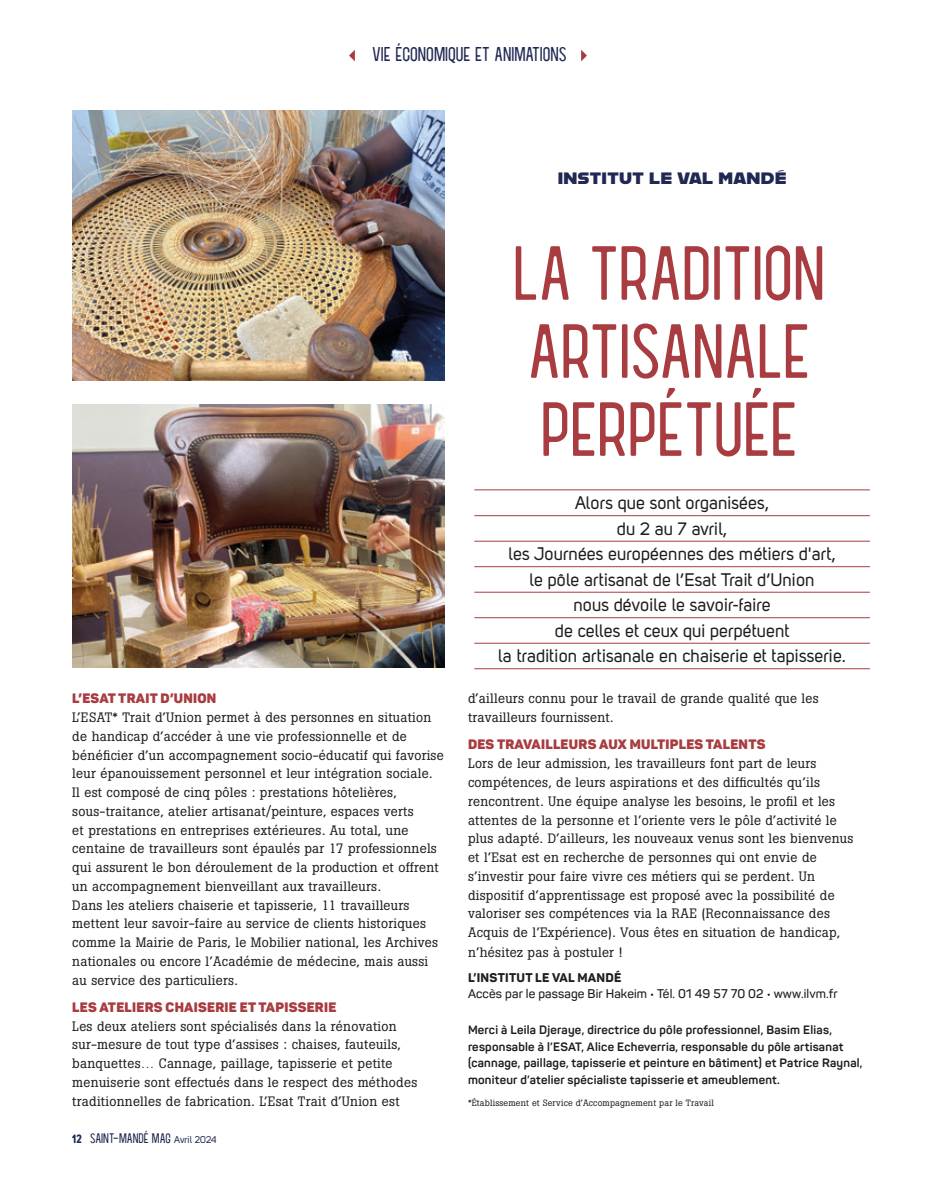
<style>
.page{position:relative;width:936px;height:1191px;background:#fff}
.page>*{position:absolute;margin:0;border:0;box-sizing:border-box;transform-origin:0 0}
.t1{font:75px/78px "Kulacino";color:#a83c40}
.t2{font:19.5px "Kulacino";color:#212852}
.t3{font:18px/25.5px "Uni Sans Regular";color:#1d1d1b;text-align:center}
.t4{font:16.5px "Alfarn";letter-spacing:.02em;color:#212852}
.t5{font:13.5px/18.8px "Boton BQ";letter-spacing:.02em;color:#1d1d1b}
.t6{font:13.5px "Panton Black Caps";letter-spacing:.02em;color:#a83c40}
.t7{font:13.5px "Kulacino";color:#212852}
.t8{font:600 12.45px "Panton";letter-spacing:.01em;color:#1d1d1b}
.t9{font:800 12.45px "Panton";letter-spacing:.02em;color:#1d1d1b}
.t10{font:700 12px/16.5px "Panton";letter-spacing:.02em;color:#1d1d1b}
.t11{font:9px "Boton BQ";letter-spacing:.02em;color:#1d1d1b}
.s1{font-family:"TT Rounds Neue Comp";font-weight:700;font-size:12px}
.s2{font-family:"Uni Sans Regular";font-size:9.75px}
</style>
<div class="page">
<svg style="left:349px;top:50px;width:6px;height:11px"></svg>
<svg style="left:581px;top:50px;width:6px;height:11px"></svg>
<hr style="left:474px;top:489px;width:395px;height:1px;background:#a83c40">
<hr style="left:474px;top:515px;width:395px;height:1px;background:#a83c40">
<hr style="left:474px;top:541px;width:395px;height:1px;background:#a83c40">
<hr style="left:474px;top:566px;width:395px;height:1px;background:#a83c40">
<hr style="left:474px;top:592px;width:395px;height:1px;background:#a83c40">
<hr style="left:474px;top:617px;width:395px;height:1px;background:#a83c40">
<hr style="left:474px;top:643px;width:395px;height:1px;background:#a83c40">
<hr style="left:474px;top:668px;width:395px;height:1px;background:#a83c40">
<img style="left:73px;top:111px;width:371px;height:269px">
<img style="left:73px;top:404px;width:371px;height:264px">
<h2 class="t2" style="left:372px;top:44px;width:196px">VIE ÉCONOMIQUE ET ANIMATIONS</h2>
<p class="t4" style="left:557px;top:168px;width:230px">INSTITUT LE VAL MANDÉ</p>
<p class="t6" style="left:72px;top:690px;width:145px">L’ESAT TRAIT D’UNION</p>
<p class="t5" style="left:72px;top:708px;width:373px">L’ESAT* Trait d’Union permet à des personnes en situation de handicap d’accéder à une vie professionnelle et de bénéficier d’un accompagnement socio-éducatif qui favorise leur épanouissement personnel et leur intégration sociale.<br>Il est composé de cinq pôles : prestations hôtelières, sous-traitance, atelier artisanat/peinture, espaces verts<br>et prestations en entreprises extérieures. Au total, une centaine de travailleurs sont épaulés par 17 professionnels qui assurent le bon déroulement de la production et offrent un accompagnement bienveillant aux travailleurs.<br>Dans les ateliers chaiserie et tapisserie, 11 travailleurs mettent leur savoir-faire au service de clients historiques comme la Mairie de Paris, le Mobilier national, les Archives nationales ou encore l’Académie de médecine, mais aussi au service des particuliers.</p>
<p class="t6" style="left:72px;top:998px;width:265px">LES ATELIERS CHAISERIE ET TAPISSERIE</p>
<p class="t5" style="left:72px;top:1016px;width:346px">Les deux ateliers sont spécialisés dans la rénovation sur-mesure de tout type d’assises : chaises, fauteuils, banquettes… Cannage, paillage, tapisserie et petite menuiserie sont effectués dans le respect des méthodes traditionnelles de fabrication. L’Esat Trait d’Union est</p>
<p class="t7" style="left:72px;top:1130px;width:145px"><span class="s1">12</span> SAINT-MANDÉ MAG <span class="s2">Avril 2024</span></p>
<h1 class="t1" style="left:513px;top:231px;width:314px">LA TRADITION<br>ARTISANALE<br>PERPÉTUÉE</h1>
<p class="t3" style="left:498px;top:490px;width:349px">Alors que sont organisées,<br>du 2 au 7 avril,<br>les Journées européennes des métiers d'art,<br>le pôle artisanat de l’Esat Trait d’Union<br>nous dévoile le savoir-faire<br>de celles et ceux qui perpétuent<br>la tradition artisanale en chaiserie et tapisserie.</p>
<p class="t5" style="left:468px;top:689px;width:352px">d’ailleurs connu pour le travail de grande qualité que les travailleurs fournissent.</p>
<p class="t6" style="left:468px;top:736px;width:299px">DES TRAVAILLEURS AUX MULTIPLES TALENTS</p>
<p class="t5" style="left:468px;top:754px;width:387px">Lors de leur admission, les travailleurs font part de leurs compétences, de leurs aspirations et des difficultés qu’ils rencontrent. Une équipe analyse les besoins, le profil et les attentes de la personne et l’oriente vers le pôle d’activité le plus adapté. D’ailleurs, les nouveaux venus sont les bienvenus et l’Esat est en recherche de personnes qui ont envie de s’investir pour faire vivre ces métiers qui se perdent. Un dispositif d’apprentissage est proposé avec la possibilité de valoriser ses compétences via la RAE (Reconnaissance des Acquis de l’Expérience). Vous êtes en situation de handicap, n’hésitez pas à postuler !</p>
<p class="t9" style="left:468px;top:969px;width:155px">L’INSTITUT LE VAL MANDÉ</p>
<p class="t8" style="left:468px;top:986px;width:371px">Accès par le passage Bir Hakeim • Tél. 01 49 57 70 02 • www.ilvm.fr</p>
<p class="t10" style="left:468px;top:1021px;width:396px">Merci à Leila Djeraye, directrice du pôle professionnel, Basim Elias, responsable à l’ESAT, Alice Echeverria, responsable du pôle artisanat (cannage, paillage, tapisserie et peinture en bâtiment) et Patrice Raynal, moniteur d’atelier spécialiste tapisserie et ameublement.</p>
<p class="t11" style="left:468px;top:1097px;width:247px">*Établissement et Service d’Accompagnement par le Travail</p>
</div>
